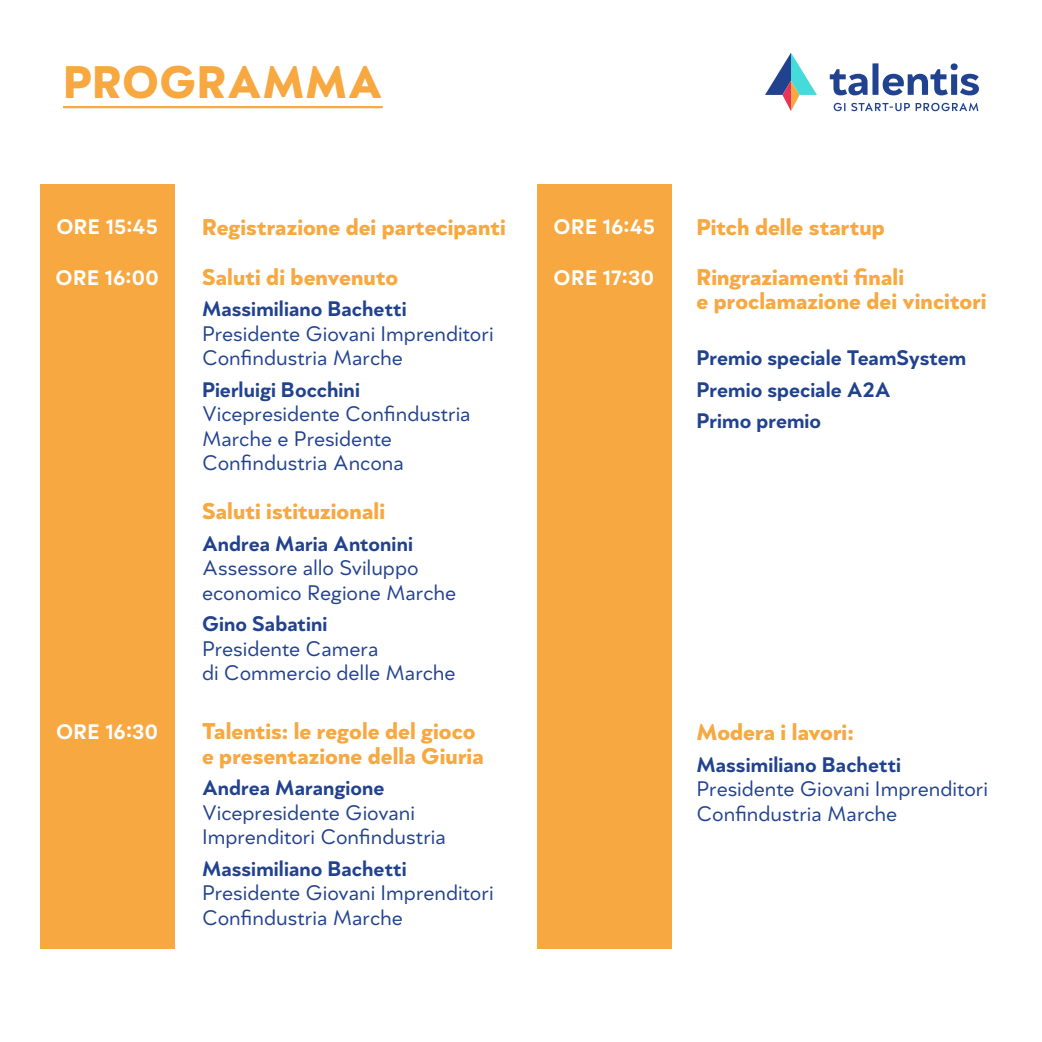
<style>
.page{position:relative;width:1042px;height:1042px;background:#fff}
.page>*{position:absolute;margin:0;border:0;box-sizing:border-box;transform-origin:0 0}
.t1{font:700 45.5px "Rapor";letter-spacing:.01em;color:#f7a840}
.t2{font:700 22.75px "Rapor";color:#f7a840}
.t3{font:21px/24.5px "Rapor";letter-spacing:-.005em;color:#21428f}
.t4{font:600 21px "Rapor";letter-spacing:.005em;color:#21428f}
.t5{font:600 21px "Rapor";letter-spacing:.015em;color:#fff}
.s1{font-weight:600}
</style>
<div class="page">
<svg style="left:765px;top:53px;width:52px;height:58px"></svg>
<svg style="left:833px;top:103px;width:12px;height:8px"></svg>
<svg style="left:851px;top:103px;width:127px;height:8px"></svg>
<svg style="left:830px;top:69px;width:37px;height:26px"></svg>
<svg style="left:882px;top:63px;width:97px;height:32px"></svg>
<div style="left:872px;top:63px;width:6px;height:32px;background:#21428f"></div>
<hr style="left:63px;top:106px;width:320px;height:2px;background:#f7a840">
<div style="left:40px;top:184px;width:135px;height:764px;background:#f7a840"></div>
<div style="left:537px;top:184px;width:134px;height:764px;background:#f7a840"></div>
<p class="t1" style="left:63px;top:54px;width:321px">PROGRAMMA</p>
<p class="t5" style="left:56px;top:214px;width:103px">ORE 15:45</p>
<p class="t2" style="left:202px;top:213px;width:305px">Registrazione dei partecipanti</p>
<p class="t2" style="left:202px;top:262px;width:198px">Saluti di benvenuto</p>
<p class="t3" style="left:202px;top:296px;width:293px"><span class="s1">Massimiliano Bachetti<br></span>Presidente Giovani Imprenditori<br>Confindustria Marche</p>
<p class="t3" style="left:202px;top:376px;width:270px"><span class="s1">Pierluigi Bocchini<br></span>Vicepresidente Confindustria<br>Marche e Presidente</p>
<p class="t3" style="left:202px;top:450px;width:203px">Confindustria Ancona</p>
<p class="t2" style="left:202px;top:497px;width:185px">Saluti istituzionali</p>
<p class="t4" style="left:202px;top:530px;width:212px">Andrea Maria Antonini</p>
<p class="t3" style="left:202px;top:555px;width:218px">Assessore allo Sviluppo</p>
<p class="t3" style="left:202px;top:579px;width:256px">economico Regione Marche</p>
<p class="t4" style="left:202px;top:610px;width:127px">Gino Sabatini</p>
<p class="t3" style="left:202px;top:635px;width:178px">Presidente Camera</p>
<p class="t3" style="left:202px;top:660px;width:255px">di Commercio delle Marche</p>
<p class="t5" style="left:56px;top:264px;width:105px">ORE 16:00</p>
<p class="t5" style="left:56px;top:718px;width:104px">ORE 16:30</p>
<p class="t2" style="left:202px;top:717px;width:275px">Talentis: le regole del gioco</p>
<p class="t2" style="left:202px;top:741px;width:283px">e presentazione della Giuria</p>
<p class="t4" style="left:202px;top:774px;width:184px">Andrea Marangione</p>
<p class="t3" style="left:202px;top:799px;width:215px">Vicepresidente Giovani</p>
<p class="t3" style="left:202px;top:824px;width:245px">Imprenditori Confindustria</p>
<p class="t4" style="left:202px;top:855px;width:206px">Massimiliano Bachetti</p>
<p class="t3" style="left:202px;top:880px;width:293px">Presidente Giovani Imprenditori<br>Confindustria Marche</p>
<p class="t5" style="left:553px;top:214px;width:103px">ORE 16:45</p>
<p class="t5" style="left:553px;top:264px;width:102px">ORE 17:30</p>
<p class="t2" style="left:696px;top:213px;width:190px">Pitch delle startup</p>
<p class="t2" style="left:696px;top:262px;width:209px">Ringraziamenti finali</p>
<p class="t2" style="left:696px;top:287px;width:292px">e proclamazione dei vincitori</p>
<p class="t4" style="left:696px;top:344px;width:271px">Premio speciale TeamSystem</p>
<p class="t4" style="left:696px;top:376px;width:196px">Premio speciale A2A</p>
<p class="t4" style="left:696px;top:407px;width:126px">Primo premio</p>
<p class="t2" style="left:696px;top:718px;width:159px">Modera i lavori:</p>
<p class="t4" style="left:696px;top:751px;width:206px">Massimiliano Bachetti</p>
<p class="t3" style="left:696px;top:776px;width:293px">Presidente Giovani Imprenditori<br>Confindustria Marche</p>
</div>
